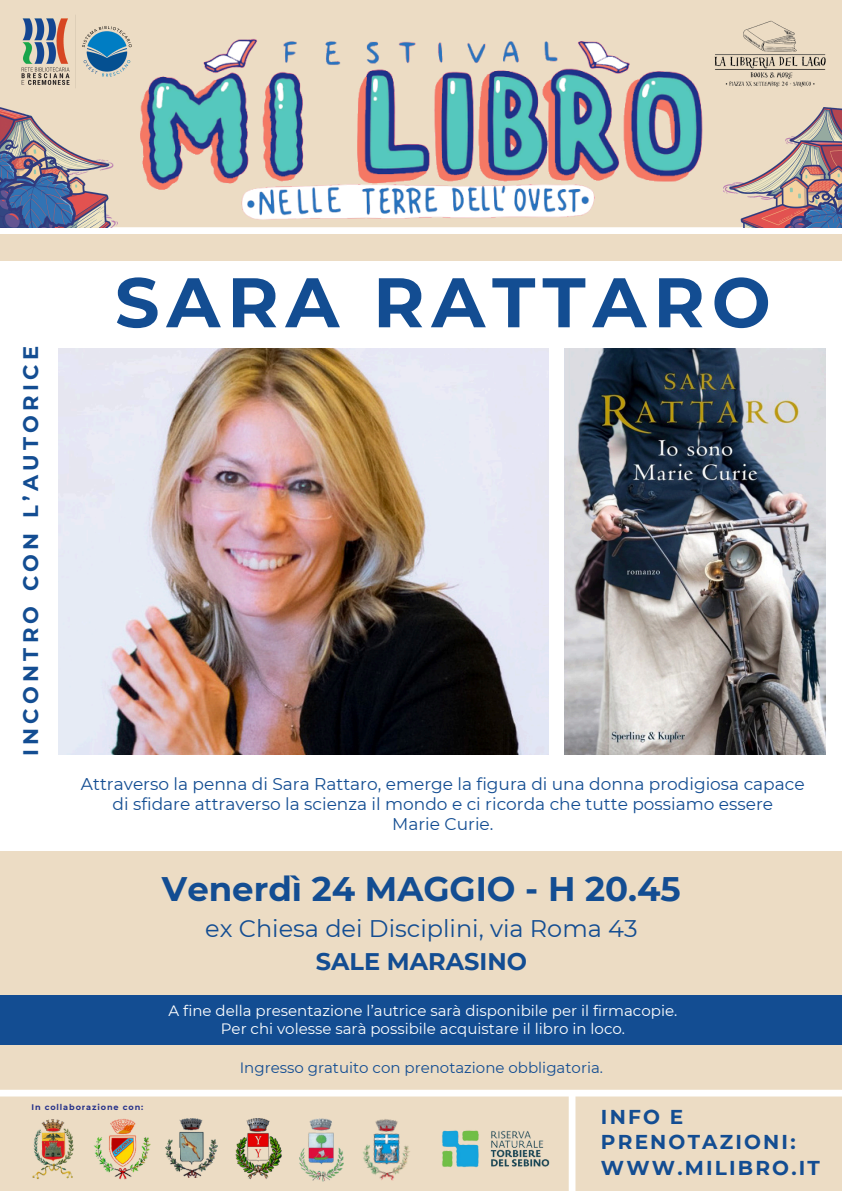
<style>
.page{position:relative;width:842px;height:1191px;background:#fff}
.page>*{position:absolute;margin:0;border:0;box-sizing:border-box;transform-origin:0 0}
.t1{font:700 70px "Montserrat";letter-spacing:.1em;color:#134d92}
.t2{font:700 34px "Montserrat";color:#134d92}
.t3{font:24px/33px "Montserrat";color:#134d92;text-align:center}
.t4{font:700 21px "Montserrat";letter-spacing:.205em;color:#134d92}
.t5{font:700 20px/25.3px "Montserrat";letter-spacing:.11em;color:#134d92}
.t6{font:17px/20.2px "Montserrat";color:#134d92;text-align:center}
.t7{font:15px/18px "Montserrat";color:#fff;text-align:center}
.t8{font:15px "Montserrat";color:#134d92}
.t9{font:700 8.1px "Montserrat";letter-spacing:.11em;color:#28338a}
.s1{font-weight:700}
</style>
<div class="page">
<div style="left:0;top:0;width:842px;height:1190px;background:#ecdcc4"></div>
<img style="left:117px;top:39px;width:586px;height:186px">
<img style="left:21px;top:15px;width:120px;height:78px">
<img style="left:714px;top:20px;width:112px;height:67px">
<div style="left:0;top:227px;width:842px;height:7px;background:#fff"></div>
<div style="left:0;top:1089px;width:842px;height:7px;background:#fff"></div>
<img style="left:442px;top:1130px;width:108px;height:38px">
<img style="left:94px;top:1119px;width:57px;height:60px">
<img style="left:363px;top:1119px;width:47px;height:62px">
<img style="left:32px;top:1119px;width:42px;height:60px">
<img style="left:235px;top:1118px;width:47px;height:61px">
<img style="left:300px;top:1118px;width:43px;height:62px">
<img style="left:166px;top:1118px;width:52px;height:59px">
<div style="left:569px;top:1092px;width:6px;height:98px;background:#fff"></div>
<img style="left:0;top:107px;width:117px;height:120px">
<img style="left:724px;top:107px;width:118px;height:120px">
<div style="left:0;top:261px;width:842px;height:590px;background:#fff"></div>
<img style="left:59px;top:348px;width:490px;height:406px">
<img style="left:565px;top:348px;width:260px;height:406px">
<div style="left:0;top:995px;width:842px;height:49px;background:#134d92"></div>
<p class="t4" style="left:18px;top:756px;width:412px;rotate:-90deg">INCONTRO CON L’AUTORICE</p>
<p class="t1" style="left:115px;top:259px;width:657px">SARA RATTARO</p>
<p class="t6" style="left:81px;top:773px;width:725px">Attraverso la penna di Sara Rattaro, emerge la figura di una donna prodigiosa capace di sfidare attraverso la scienza il mondo e ci ricorda che tutte possiamo essere<br>Marie Curie.</p>
<h3 class="t2" style="left:162px;top:868px;width:520px">Venerdì 24 MAGGIO - H 20.45</h3>
<h3 class="t3" style="left:205px;top:911px;width:434px">ex Chiesa dei Disciplini, via Roma 43<br><span class="s1">SALE MARASINO</span></h3>
<p class="t7" style="left:169px;top:1001px;width:510px">A fine della presentazione l’autrice sarà disponibile per il firmacopie.<br>Per chi volesse sarà possibile acquistare il libro in loco.</p>
<p class="t8" style="left:240px;top:1058px;width:365px">Ingresso gratuito con prenotazione obbligatoria.</p>
<p class="t9" style="left:31px;top:1102px;width:113px">In collaborazione con:</p>
<p class="t5" style="left:601px;top:1104px;width:220px">INFO E<br>PRENOTAZIONI:<br>WWW.MILIBRO.IT</p>
</div>
